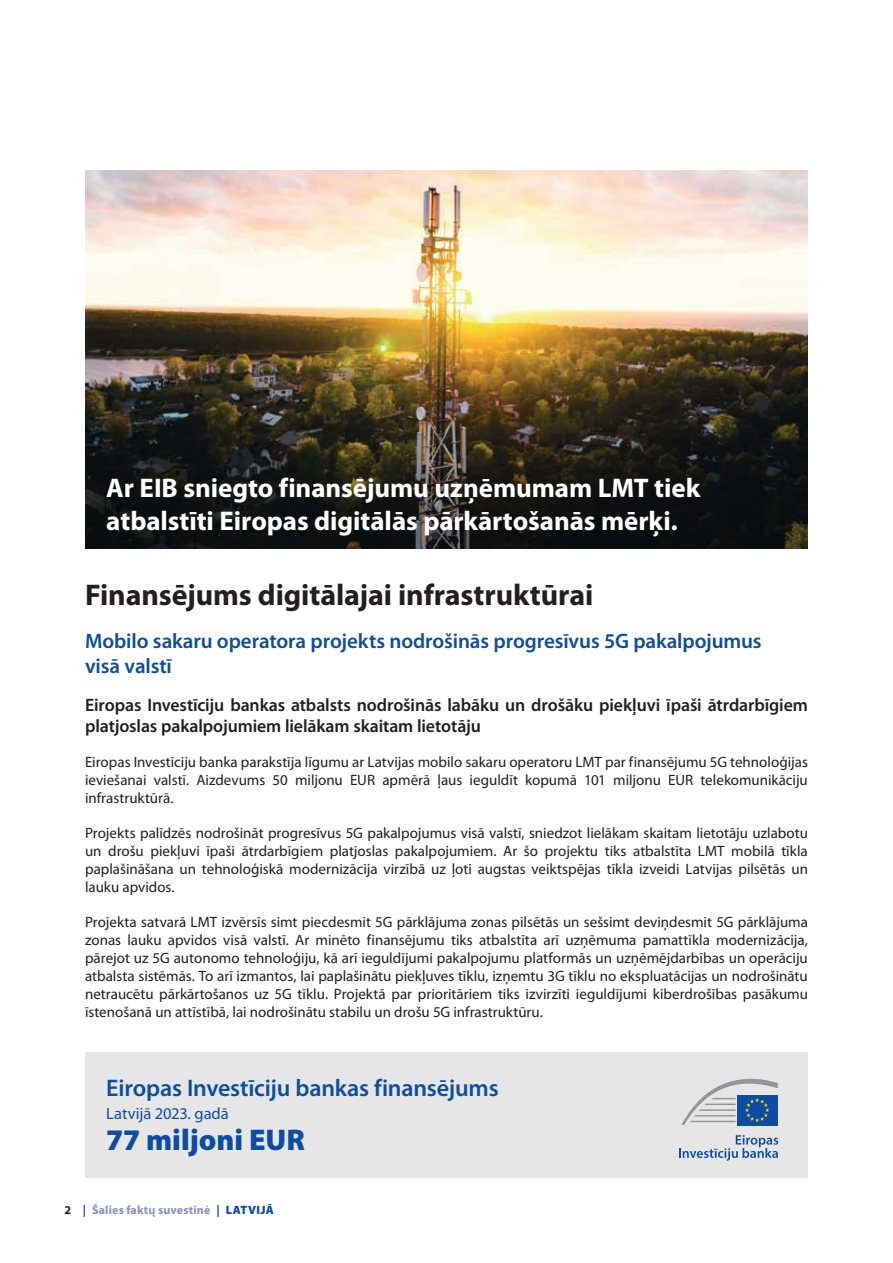
<style>
.page{position:relative;width:893px;height:1263px;background:#fff}
.page>*{position:absolute;margin:0;border:0;box-sizing:border-box;transform-origin:0 0}
._01_TITRE_PROJET{font:700 30px "Myriad Pro";letter-spacing:-.005em;color:#231f20}
.TEXTE_BOX_BLEU{font:900 30px "Myriad Pro";color:#0d4da1}
.BANDEAU_SUR_PHOTO{font:700 27px/33px "Myriad Pro";letter-spacing:-.005em;color:#fff}
.TEXTE_BOX_BLEU-2{font:600 24px "Myriad Pro";letter-spacing:-.01em;color:#0d4da1}
._01a_SOUS_TITRE_PROJET{font:600 21px/25.5px "Myriad Pro";letter-spacing:-.005em;color:#0d4da1}
._01b_SOUS_SOUS_TITRE_PROJET{font:600 18px/21px "Myriad Pro";letter-spacing:-.005em;color:#231f20}
.TEXTE_BOX_BLEU-3{font:16.5px "Myriad Pro";letter-spacing:-.005em;color:#0d4da1}
._01_TEXTE_COURANT{font:15px/18px "Myriad Pro";color:#231f20;text-align:justify}
._03_PIED_DE_PAGE{font:700 12px "Myriad Pro";letter-spacing:.015em;color:#838fc7}
.s1{color:#231f20}
.s2{color:#0d4da1}
.s3{font-weight:900;color:#0d4da1}
</style>
<div class="page">
<img style="left:85px;top:170px;width:723px;height:152px">
<div style="left:85px;top:1052px;width:723px;height:126px;background:#e6e6e7"></div>
<svg style="left:681px;top:1079px;width:97px;height:46px"></svg>
<svg style="left:679px;top:1135px;width:99px;height:26px"></svg>
<img style="left:85px;top:322px;width:723px;height:226px">
<p class="BANDEAU_SUR_PHOTO" style="left:106px;top:471px;width:596px">Ar EIB sniegto finansējumu uzņēmumam LMT tiek atbalstīti Eiropas digitālās pārkārtošanās mērķi.</p>
<p class="_01_TITRE_PROJET" style="left:85px;top:578px;width:510px">Finansējums digitālajai infrastruktūrai</p>
<p class="_01a_SOUS_TITRE_PROJET" style="left:85px;top:628px;width:678px">Mobilo sakaru operatora projekts nodrošinās progresīvus 5G pakalpojumus visā valstī</p>
<p class="_01b_SOUS_SOUS_TITRE_PROJET" style="left:85px;top:695px;width:724px">Eiropas Investīciju bankas atbalsts nodrošinās labāku un drošāku piekļuvi īpaši ātrdarbīgiem platjoslas pakalpojumiem lielākam skaitam lietotāju</p>
<p class="_01_TEXTE_COURANT" style="left:85px;top:753px;width:724px">Eiropas Investīciju banka parakstīja līgumu ar Latvijas mobilo sakaru operatoru LMT par finansējumu 5G tehnoloģijas ieviešanai valstī. Aizdevums 50 miljonu EUR apmērā ļaus ieguldīt kopumā 101 miljonu EUR telekomunikāciju infrastruktūrā.</p>
<p class="_01_TEXTE_COURANT" style="left:85px;top:824px;width:724px">Projekts palīdzēs nodrošināt progresīvus 5G pakalpojumus visā valstī, sniedzot lielākam skaitam lietotāju uzlabotu un drošu piekļuvi īpaši ātrdarbīgiem platjoslas pakalpojumiem. Ar šo projektu tiks atbalstīta LMT mobilā tīkla paplašināšana un tehnoloģiskā modernizācija virzībā uz ļoti augstas veiktspējas tīkla izveidi Latvijas pilsētās un lauku apvidos.</p>
<p class="_01_TEXTE_COURANT" style="left:85px;top:913px;width:724px">Projekta satvarā LMT izvērsīs simt piecdesmit 5G pārklājuma zonas pilsētās un sešsimt deviņdesmit 5G pārklājuma zonas lauku apvidos visā valstī. Ar minēto finansējumu tiks atbalstīta arī uzņēmuma pamattīkla modernizācija, pārejot uz 5G autonomo tehnoloģiju, kā arī ieguldījumi pakalpojumu platformās un uzņēmējdarbības un operāciju atbalsta sistēmās. To arī izmantos, lai paplašinātu piekļuves tīklu, izņemtu 3G tīklu no ekspluatācijas un nodrošinātu netraucētu pārkārtošanos uz 5G tīklu. Projektā par prioritāriem tiks izvirzīti ieguldījumi kiberdrošības pasākumu īstenošanā un attīstībā, lai nodrošinātu stabilu un drošu 5G infrastruktūru.</p>
<p class="TEXTE_BOX_BLEU-2" style="left:106px;top:1075px;width:394px">Eiropas Investīciju bankas finansējums</p>
<p class="TEXTE_BOX_BLEU-3" style="left:106px;top:1104px;width:124px">Latvijā 2023. gadā</p>
<p class="TEXTE_BOX_BLEU" style="left:106px;top:1123px;width:200px">77 miljoni EUR</p>
<p class="_03_PIED_DE_PAGE" style="left:64px;top:1203px;width:211px"><span class="s1">2</span> <span class="s2">|</span> Šalies faktų suvestinė <span class="s2">|</span> <span class="s3">LATVIJĀ</span></p>
</div>
